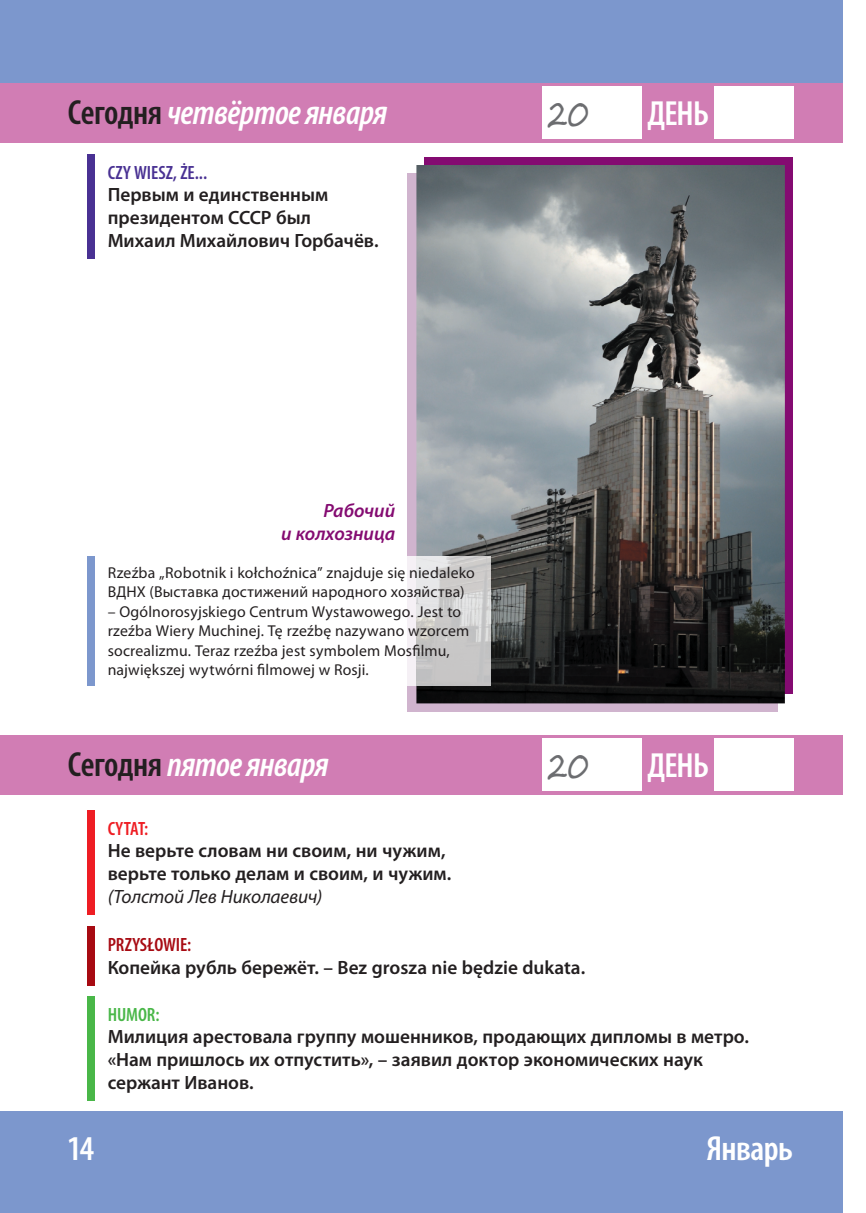
<style>
.page{position:relative;width:866px;height:1213px;background:#fff}
.page>*{position:absolute;margin:0;border:0;box-sizing:border-box;transform-origin:0 0}
.t1{font:italic 600 condensed 35px "Myriad Pro";letter-spacing:-.02em;color:#fff}
.t2{font:600 condensed 35px "Myriad Pro";letter-spacing:-.025em;color:#fff}
.t3{font:35px "Segoe Script";color:#6c6d70;scale:.8 1}
.t4{font:600 19.25px/22.8px "Myriad Pro";color:#231f20}
.t5{font:italic 19.25px "Myriad Pro";letter-spacing:-.01em;color:#231f20}
.t6{font:italic 600 19.25px/23.4px "Myriad Pro";color:#840b71;text-align:right}
.t7{font:600 condensed 19.25px "Myriad Pro";color:#493193}
.t8{font:600 condensed 19.25px "Myriad Pro";letter-spacing:-.01em;color:#a70a12}
.t9{font:600 condensed 19.25px "Myriad Pro";letter-spacing:-.01em;color:#ee1d23}
.t10{font:600 condensed 19.25px "Myriad Pro";letter-spacing:-.005em;color:#49b748}
.t11{font:15.75px/19.4px "Myriad Pro";letter-spacing:.01em;color:#231f20}
.s1{font-style:normal;color:#231f20}
</style>
<div class="page">
<div style="left:0;top:1110px;width:842px;height:102px;background:#7c97cd"></div>
<div style="left:0;top:0;width:842px;height:83px;background:#7c97cd"></div>
<div style="left:87px;top:810px;width:7px;height:104px;background:#ee1d23"></div>
<div style="left:87px;top:996px;width:7px;height:104px;background:#49b748"></div>
<div style="left:87px;top:926px;width:7px;height:60px;background:#a70a12"></div>
<div style="left:87px;top:154px;width:7px;height:104px;background:#493193"></div>
<div style="left:424px;top:157px;width:368px;height:536px;background:#840b71"></div>
<div style="left:406px;top:173px;width:371px;height:539px;background:#d0b4ce"></div>
<img style="left:416px;top:165px;width:368px;height:538px">
<div style="left:406px;top:556px;width:10px;height:129px;background:#f5f0f5"></div>
<img style="left:416px;top:556px;width:74px;height:129px">
<div style="left:87px;top:556px;width:7px;height:129px;background:#7c97cd"></div>
<div style="left:0;top:83px;width:842px;height:59px;background:#d17db4"></div>
<div style="left:713px;top:87px;width:79px;height:52px;background:#fff"></div>
<div style="left:542px;top:87px;width:99px;height:52px;background:#fff"></div>
<div style="left:0;top:734px;width:842px;height:60px;background:#d17db4"></div>
<div style="left:713px;top:738px;width:79px;height:52px;background:#fff"></div>
<div style="left:542px;top:738px;width:99px;height:52px;background:#fff"></div>
<h1 class="t1" style="left:68px;top:100px;width:321px"><span class="s1">Сегодня</span> четвёртое января</h1>
<h1 class="t3" style="left:547px;top:88px;width:53px">20</h1>
<h1 class="t2" style="left:647px;top:101px;width:63px">ДЕНЬ</h1>
<p class="t7" style="left:108px;top:165px;width:101px">CZY WIESZ, ŻE...</p>
<p class="t4" style="left:108px;top:185px;width:272px">Первым и единственным президентом СССР был<br>Михаил Михайлович Горбачёв.</p>
<p class="t6" style="left:281px;top:500px;width:115px">Рабочий<br>и колхозница</p>
<p class="t11" style="left:108px;top:564px;width:368px">Rzeźba „Robotnik i kołchoźnica” znajduje się niedaleko<br>ВДНХ (Выставка достижений народного хозяйства)</p>
<p class="t11" style="left:108px;top:603px;width:363px">– Ogólnorosyjskiego Centrum Wystawowego. Jest to rzeźba Wiery Muchinej. Tę rzeźbę nazywano wzorcem socrealizmu. Teraz rzeźba jest symbolem Mosfilmu, największej wytwórni filmowej w Rosji.</p>
<h1 class="t1" style="left:68px;top:752px;width:262px"><span class="s1">Сегодня</span> пятое января</h1>
<h1 class="t3" style="left:547px;top:739px;width:53px">20</h1>
<h1 class="t2" style="left:647px;top:753px;width:63px">ДЕНЬ</h1>
<p class="t9" style="left:108px;top:821px;width:42px">CYTAT:</p>
<p class="t4" style="left:108px;top:841px;width:345px">Не верьте словам ни своим, ни чужим, верьте только делам и своим, и чужим.</p>
<p class="t5" style="left:108px;top:889px;width:216px">(Толстой Лев Николаевич)</p>
<p class="t8" style="left:108px;top:937px;width:85px">PRZYSŁOWIE:</p>
<p class="t4" style="left:108px;top:957px;width:478px">Копейка рубль бережёт. – Bez grosza nie będzie dukata.</p>
<p class="t10" style="left:108px;top:1007px;width:53px">HUMOR:</p>
<p class="t4" style="left:108px;top:1026px;width:642px">Милиция арестовала группу мошенников, продающих дипломы в метро. «Нам пришлось их отпустить», – заявил доктор экономических наук сержант Иванов.</p>
<h1 class="t2" style="left:67px;top:1135px;width:28px">14</h1>
<h1 class="t2" style="left:706px;top:1135px;width:88px">Январь</h1>
</div>
